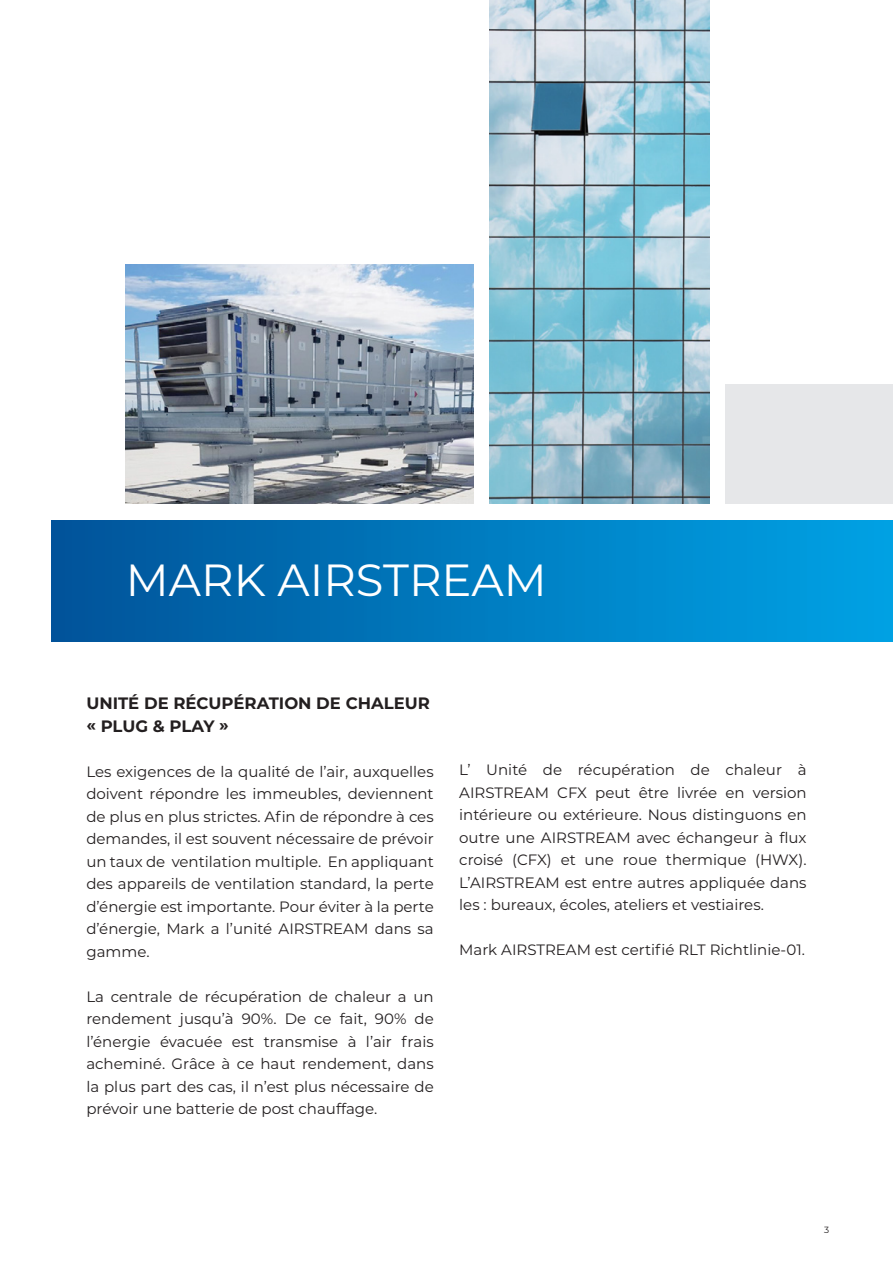
<style>
.page{position:relative;width:893px;height:1263px;background:#fff}
.page>*{position:absolute;margin:0;border:0;box-sizing:border-box;transform-origin:0 0}
.t1{font:45px "Montserrat";color:#fff}
.t2{font:700 16.5px/22.5px "Montserrat";color:#231f20}
.t3{font:15px/22.5px "Montserrat";color:#231f20;text-align:justify}
.t4{font:9px "Montserrat";color:#231f20}
</style>
<div class="page">
<div style="left:51px;top:520px;width:842px;height:122px;background:linear-gradient(to right,#015399,#00a3e5)"></div>
<div style="left:725px;top:384px;width:168px;height:120px;background:#e6e7e9"></div>
<img style="left:490px;top:0;width:220px;height:504px">
<img style="left:126px;top:265px;width:348px;height:239px">
<p class="t1" style="left:126px;top:549px;width:422px">MARK AIRSTREAM</p>
<p class="t2" style="left:86px;top:691px;width:345px">UNITÉ DE RÉCUPÉRATION DE CHALEUR « PLUG &amp; PLAY »</p>
<p class="t3" style="left:86px;top:759px;width:349px">Les exigences de la qualité de l’air, auxquelles doivent répondre les immeubles, deviennent de plus en plus strictes. Afin de répondre à ces demandes, il est souvent nécessaire de prévoir un taux de ventilation multiple. En appliquant des appareils de ventilation standard, la perte d’énergie est importante. Pour éviter à la perte d’énergie, Mark a l’unité AIRSTREAM dans sa gamme.</p>
<p class="t3" style="left:86px;top:984px;width:349px">La centrale de récupération de chaleur a un rendement jusqu’à 90%. De ce fait, 90% de l’énergie évacuée est transmise à l’air frais acheminé. Grâce à ce haut rendement, dans la plus part des cas, il n’est plus nécessaire de prévoir une batterie de post chauffage.</p>
<p class="t3" style="left:459px;top:758px;width:349px">L’ Unité de récupération de chaleur à AIRSTREAM CFX peut être livrée en version intérieure ou extérieure. Nous distinguons en outre une AIRSTREAM avec échangeur à flux croisé (CFX) et une roue thermique (HWX).<br>L’AIRSTREAM est entre autres appliquée dans les : bureaux, écoles, ateliers et vestiaires.</p>
<p class="t3" style="left:459px;top:938px;width:347px">Mark AIRSTREAM est certifié RLT Richtlinie-01.</p>
<p class="t4" style="left:824px;top:1224px;width:7px">3</p>
</div>
